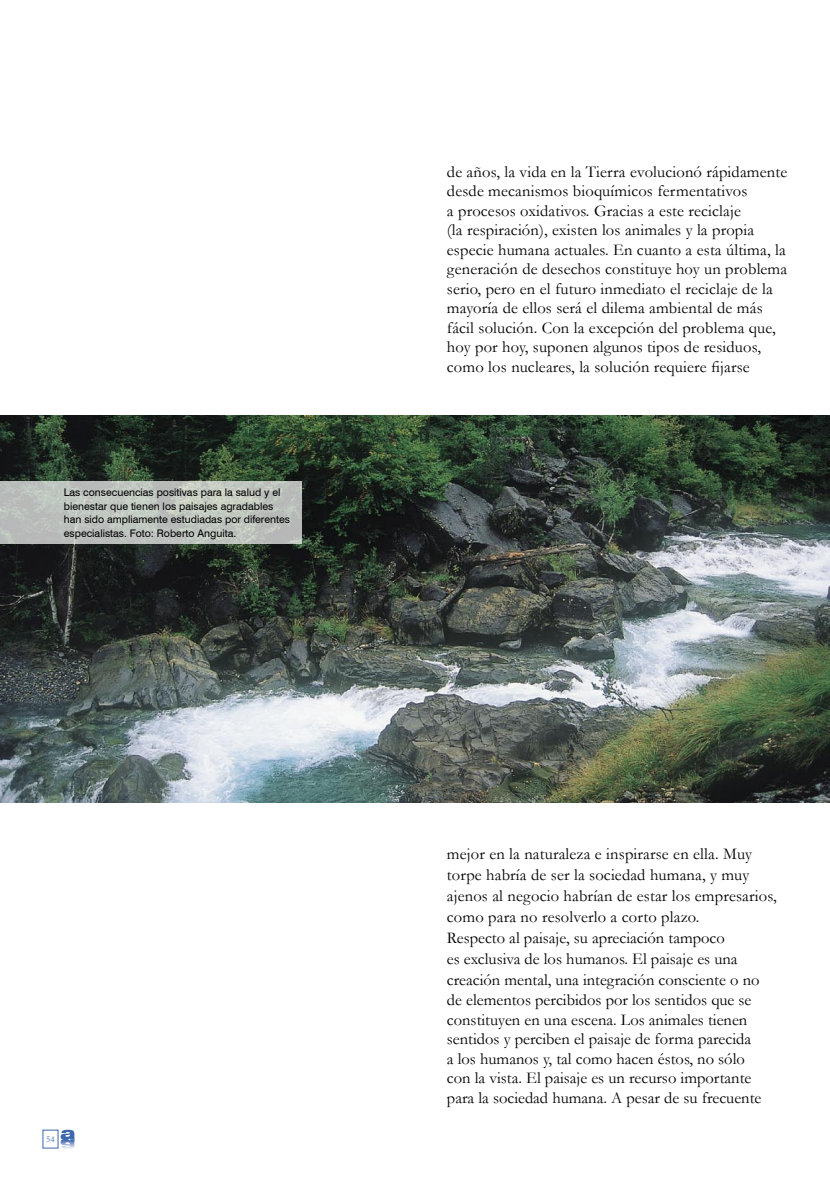
<style>
.page{position:relative;width:830px;height:1191px;background:#fff}
.page>*{position:absolute;margin:0;border:0;box-sizing:border-box;transform-origin:0 0}
.Texto_general{font:16.5px/19.5px "Garamond";letter-spacing:.01em;color:#000}
.Pie_de_Fotos{font:10.5px/13.5px "Swiss 721 BT";color:#000}
.t1{font:9px "Garamond";color:#3c68ae}
</style>
<div class="page">
<svg style="left:61px;top:1129px;width:14px;height:20px"></svg>
<img style="left:0;top:415px;width:829px;height:387px">
<svg style="left:0;top:481px;width:301px;height:62px;background:#bec3be"></svg>
<p class="Pie_de_Fotos" style="left:64px;top:485px;width:227px">Las consecuencias positivas para la salud y el bienestar que tienen los paisajes agradables han sido ampliamente estudiadas por diferentes especialistas. Foto: Roberto Anguita.</p>
<p class="t1" style="left:46px;top:1133px;width:10px">54</p>
<p class="Texto_general" style="left:446px;top:161px;width:341px">de años, la vida en la Tierra evolucionó rápidamente desde mecanismos bioquímicos fermentativos<br>a procesos oxidativos. Gracias a este reciclaje<br>(la respiración), existen los animales y la propia especie humana actuales. En cuanto a esta última, la generación de desechos constituye hoy un problema serio, pero en el futuro inmediato el reciclaje de la mayoría de ellos será el dilema ambiental de más fácil solución. Con la excepción del problema que, hoy por hoy, suponen algunos tipos de residuos, como los nucleares, la solución requiere fijarse</p>
<p class="Texto_general" style="left:446px;top:843px;width:331px;line-height:21px">mejor en la naturaleza e inspirarse en ella. Muy torpe habría de ser la sociedad humana, y muy ajenos al negocio habrían de estar los empresarios, como para no resolverlo a corto plazo.</p>
<p class="Texto_general" style="left:446px;top:927px;width:314px;line-height:21px">Respecto al paisaje, su apreciación tampoco<br>es exclusiva de los humanos. El paisaje es una creación mental, una integración consciente o no</p>
<p class="Texto_general" style="left:446px;top:989px;width:316px">de elementos percibidos por los sentidos que se constituyen en una escena. Los animales tienen sentidos y perciben el paisaje de forma parecida a los humanos y, tal como hacen éstos, no sólo con la vista. El paisaje es un recurso importante para la sociedad humana. A pesar de su frecuente</p>
</div>
